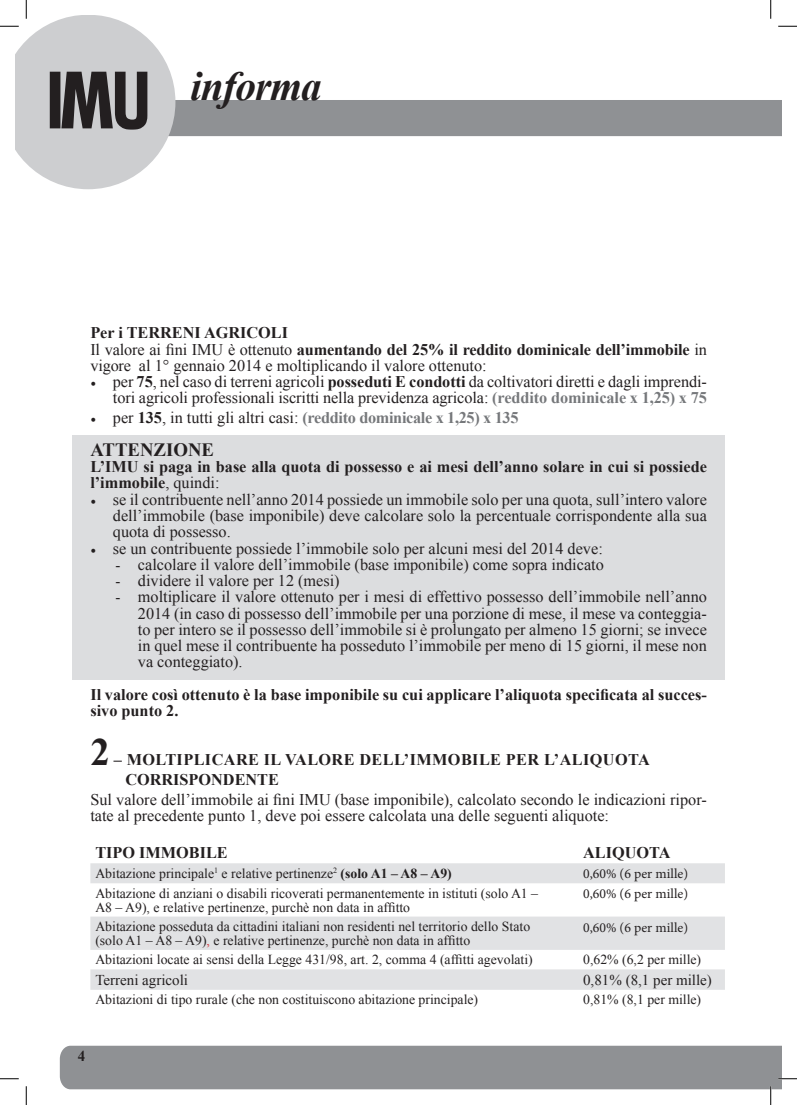
<style>
.page{position:relative;width:797px;height:1105px;background:#fff}
.page>*{position:absolute;margin:0;border:0;box-sizing:border-box;transform-origin:0 0}
.t1{font:italic 700 41.25px "Times New Roman";letter-spacing:-.025em;color:#231f20}
.t2{font:700 38.75px "Times New Roman";color:#231f20}
.t3{font:700 condensed 36.25px "Futura";letter-spacing:-.025em;color:#231f20}
.t4{font:700 18.75px "Times New Roman";color:#231f20}
.t5{font:16.25px/16.2px "Times New Roman";color:#231f20}
.t6{font:700 16.25px/16.2px "Times New Roman";color:#231f20}
.t7{font:700 16.25px/20px "Times New Roman";letter-spacing:.025em;color:#231f20}
.t8{font:700 16.25px "Times New Roman";letter-spacing:-.02em;color:#76787b}
.t9{font:15px "Times New Roman";color:#231f20}
.t10{font:700 15px "Times New Roman";color:#231f20}
.t11{font:13.75px/13.8px "Times New Roman";color:#231f20}
.t12{font:13.75px "Minion Pro";color:#231f20}
.s1{font-family:"Futura";font-style:normal;font-stretch:condensed;font-size:75px}
.s2{font-weight:700}
.s3{font-family:"Minion Pro";font-size:15px}
.s4{font-weight:700;color:#76787b}
.s5{font-family:"Minion Pro";font-weight:400;font-size:15px;color:#231f20}
.s6{font-weight:400;color:#231f20}
.s7{color:#231f20}
.s8{font-weight:400}
.s9{font-size:15px}
.s10{color:#d1232a}
</style>
<div class="page">
<div style="left:72px;top:436px;width:652px;height:244px;background:#dcdddf"></div>
<svg style="left:90px;top:863px;width:635px;height:127px;fill:#e1e2e4"></svg>
<svg style="left:0;top:1078px;width:19px;height:1px"></svg>
<svg style="left:25px;top:1086px;width:2px;height:19px"></svg>
<svg style="left:0;top:0;width:797px;height:189px"></svg>
<svg style="left:60px;top:1045px;width:737px;height:60px"></svg>
<h1 class="t1" style="left:46px;top:58px;width:278px"><span class="s1">IMU</span> informa</h1>
<h3 class="t3" style="left:53px;top:67px;width:101px">tributi</h3>
<p class="t5" style="left:90px;top:325px;width:618px;text-indent:114px"><span class="s2">AGRICOLI<br></span>Il valore ai fini IMU è ottenuto <span class="s2">aumentando del 25% il reddito dominicale dell’immobile</span> in vigore al 1° gennaio 2014 e moltiplicando il valore ottenuto:</p>
<p class="t5" style="left:90px;top:373px;width:618px;text-align:right"><span class="s3">•</span> per <span class="s2">75</span>, nel caso di terreni agricoli <span class="s2">posseduti e condotti</span> da coltivatori diretti e dagli imprendi&shy;tori agricoli professionali iscritti nella previdenza agricola: <span class="s4">(reddito dominicale x 1,25) x 75</span></p>
<p class="t8" style="left:90px;top:407px;width:429px"><span class="s5">•</span> <span class="s6">per</span> <span class="s7">135</span><span class="s6">, in tutti gli altri casi:</span> (reddito dominicale x 1,25) x 135</p>
<p class="t4" style="left:90px;top:437px;width:14px">ATTENZIONE</p>
<p class="t6" style="left:90px;top:458px;width:618px">L’IMU si paga in base alla quota di possesso e ai mesi dell’anno solare in cui si possiede l’immobile<span class="s8">, quindi:</span></p>
<p class="t5" style="left:113px;top:491px;width:595px;text-align:justify;text-indent:-22px"><span class="s3">•</span> se il contribuente nell’anno 2014 possiede un immobile solo per una quota, sull’intero valore dell’immobile (base imponibile) deve calcolare solo la percentuale corrispondente alla sua quota di possesso.</p>
<p class="t5" style="left:90px;top:540px;width:514px"><span class="s3">•</span> se un contribuente possiede l’immobile solo per alcuni mesi del 2014 deve:</p>
<p class="t5" style="left:115px;top:556px;width:490px"><span class="s9">-</span> calcolare il valore dell’immobile (base imponibile) come sopra indicato</p>
<p class="t5" style="left:115px;top:572px;width:226px"><span class="s9">-</span> dividere il valore per 12 (mesi)</p>
<p class="t5" style="left:138px;top:588px;width:570px;text-align:justify;text-indent:-22px"><span class="s9">-</span> moltiplicare il valore ottenuto per i mesi di effettivo possesso dell’immobile nell’anno 2014 (in caso di possesso dell’immobile per una porzione di mese, il mese va conteggia&shy;to per intero se il possesso dell’immobile si è prolungato per almeno 15 giorni; se invece in quel mese il contribuente ha posseduto l’immobile per meno di 15 giorni, il mese non va conteggiato).</p>
<p class="t6" style="left:90px;top:686px;width:618px">Il valore così ottenuto è la base imponibile su cui applicare l’aliquota specificata al succes&shy;sivo punto 2.</p>
<h2 class="t2" style="left:90px;top:725px;width:21px">2</h2>
<p class="t6" style="left:90px;top:324px;width:92px">Per i TERRENI</p>
<p class="t7" style="left:125px;top:749px;width:502px;text-indent:-12px">– MOLTIPLICARE IL VALORE DELL’IMMOBILE PER L’ALIQUOTA<br>CORRISPONDENTE</p>
<p class="t5" style="left:90px;top:791px;width:618px">Sul valore dell’immobile ai fini IMU (base imponibile), calcolato secondo le indicazioni ripor&shy;tate al precedente punto 1, deve poi essere calcolata una delle seguenti aliquote:</p>
<p class="t6" style="left:95px;top:844px;width:133px">TIPO IMMOBILE</p>
<p class="t6" style="left:583px;top:844px;width:66px">ALIQUOTA</p>
<p class="t11" style="left:95px;top:866px;width:358px">Abitazione principale<sup>1</sup> e relative pertinenze<sup>2</sup> <span class="s2">(solo A1 – A8 – A9)</span></p>
<p class="t12" style="left:583px;top:865px;width:106px">0,60% (6 per mille)</p>
<p class="t11" style="left:95px;top:886px;width:444px">Abitazione di anziani o disabili ricoverati permanentemente in istituti (solo A1 –<br>A8 – A9), e relative pertinenze, purchè non data in affitto</p>
<p class="t12" style="left:583px;top:885px;width:106px">0,60% (6 per mille)</p>
<p class="t11" style="left:95px;top:919px;width:436px">Abitazione posseduta da cittadini italiani non residenti nel territorio dello Stato (solo A1 – A8 – A9)<span class="s10">,</span> e relative pertinenze, purchè non data in affitto</p>
<p class="t12" style="left:583px;top:918px;width:106px">0,60% (6 per mille)</p>
<p class="t11" style="left:95px;top:953px;width:439px">Abitazioni locate ai sensi della Legge 431/98, art. 2, comma 4 (affitti agevolati)</p>
<p class="t11" style="left:583px;top:953px;width:120px">0,62% (6,2 per mille)</p>
<p class="t9" style="left:95px;top:970px;width:94px">Terreni agricoli</p>
<p class="t9" style="left:583px;top:970px;width:130px">0,81% (8,1 per mille)</p>
<p class="t11" style="left:95px;top:993px;width:384px">Abitazioni di tipo rurale (che non costituiscono abitazione principale)</p>
<p class="t11" style="left:583px;top:993px;width:120px">0,81% (8,1 per mille)</p>
<p class="t10" style="left:78px;top:1046px;width:9px">4</p>
</div>
